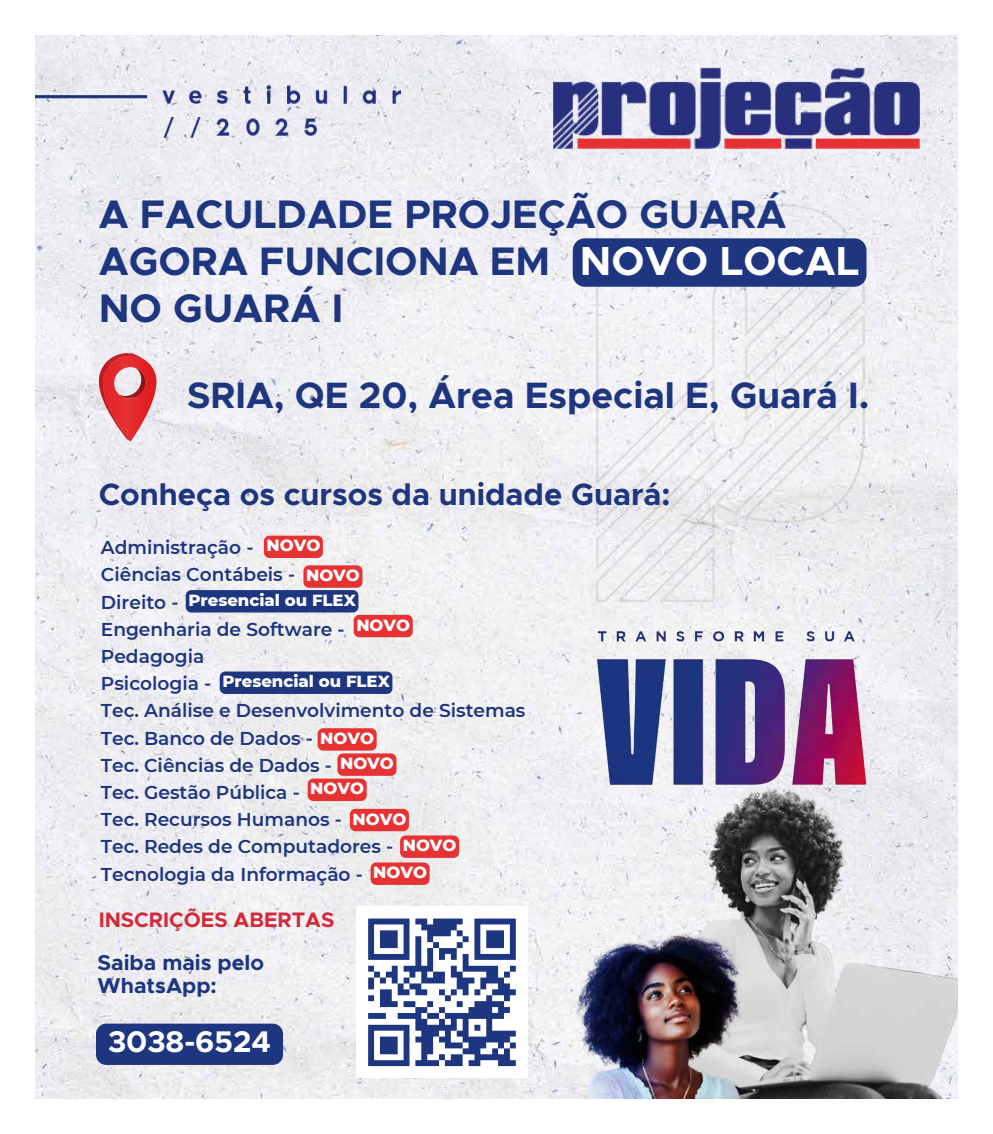
<style>
.page{position:relative;width:993px;height:1134px;background:#fff}
.page>*{position:absolute;margin:0;border:0;box-sizing:border-box;transform-origin:0 0}
.t1{font:700 40.75px "Metropolis";color:#fff}
.t2{font:700 40px/47px "Metropolis";color:#1e357f}
.t3{font:700 36.88px "Metropolis";color:#1e357f}
.t4{font:700 31px "Metropolis";color:#1e357f}
.t5{font:700 30px "Metropolis";color:#fff}
.t6{font:700 21.5px/23.1px "Metropolis";color:#1e357f}
.t7{font:700 21px "Metropolis";color:#d12a3a}
.t8{font:600 18.62px/27.2px "Montserrat";color:#1e357f}
.t9{font:800 16.5px/29.8px "Montserrat";color:#fff}
</style>
<div class="page">
<img style="left:35px;top:35px;width:922px;height:1064px">
<img style="left:563px;top:604px;width:345px;height:202px">
<img style="left:35px;top:86px;width:365px;height:51px">
<img style="left:596px;top:205px;width:268px;height:396px">
<img style="left:657px;top:785px;width:300px;height:314px">
<img style="left:576px;top:934px;width:165px;height:165px">
<img style="left:552px;top:67px;width:367px;height:82px">
<img style="left:99px;top:353px;width:45px;height:88px">
<img style="left:141px;top:356px;width:16px;height:85px">
<img style="left:103px;top:356px;width:38px;height:85px">
<img style="left:115px;top:376px;width:31px;height:23px">
<div style="left:572px;top:238px;width:294px;height:49px;background:#1e357f"></div>
<div style="left:264px;top:536px;width:59px;height:22px;background:#e73234;border-radius:6px"></div>
<div style="left:303px;top:565px;width:59px;height:23px;background:#e73234;border-radius:6px"></div>
<div style="left:350px;top:809px;width:59px;height:22px;background:#e73234;border-radius:6px"></div>
<div style="left:353px;top:615px;width:59px;height:22px;background:#e73234;border-radius:6px"></div>
<div style="left:317px;top:728px;width:59px;height:23px;background:#e73234;border-radius:6px"></div>
<div style="left:337px;top:753px;width:59px;height:23px;background:#e73234;border-radius:6px"></div>
<div style="left:400px;top:835px;width:59px;height:23px;background:#e73234;border-radius:6px"></div>
<div style="left:307px;top:779px;width:59px;height:22px;background:#e73234;border-radius:6px"></div>
<div style="left:370px;top:862px;width:59px;height:23px;background:#e73234;border-radius:6px"></div>
<div style="left:186px;top:590px;width:172px;height:22px;background:#1e357f"></div>
<svg style="left:220px;top:671px;width:172px;height:23px;background:#243a82"></svg>
<div style="left:96px;top:1024px;width:187px;height:41px;background:#1e357f;border-radius:10px"></div>
<div style="left:356px;top:907px;width:171px;height:171px;background:#fff"></div>
<div style="left:368px;top:918px;width:41px;height:6px;background:#1e357f"></div>
<div style="left:415px;top:918px;width:12px;height:6px;background:#1e357f"></div>
<div style="left:433px;top:918px;width:29px;height:6px;background:#1e357f"></div>
<div style="left:474px;top:918px;width:41px;height:6px;background:#1e357f"></div>
<div style="left:486px;top:930px;width:18px;height:6px;background:#1e357f"></div>
<div style="left:486px;top:936px;width:18px;height:6px;background:#1e357f"></div>
<div style="left:486px;top:942px;width:18px;height:6px;background:#1e357f"></div>
<svg style="left:474px;top:924px;width:6px;height:30px"></svg>
<svg style="left:509px;top:924px;width:6px;height:30px"></svg>
<div style="left:474px;top:954px;width:41px;height:6px;background:#1e357f"></div>
<div style="left:462px;top:966px;width:36px;height:6px;background:#1e357f"></div>
<div style="left:486px;top:972px;width:12px;height:5px;background:#1e357f"></div>
<svg style="left:504px;top:966px;width:11px;height:11px"></svg>
<div style="left:456px;top:977px;width:18px;height:6px;background:#1e357f"></div>
<div style="left:480px;top:977px;width:24px;height:6px;background:#1e357f"></div>
<div style="left:498px;top:983px;width:11px;height:6px;background:#1e357f"></div>
<div style="left:492px;top:989px;width:23px;height:6px;background:#1e357f"></div>
<svg style="left:474px;top:983px;width:18px;height:18px"></svg>
<svg style="left:504px;top:995px;width:5px;height:6px"></svg>
<div style="left:474px;top:1001px;width:30px;height:6px;background:#1e357f"></div>
<svg style="left:368px;top:924px;width:100px;height:89px"></svg>
<div style="left:468px;top:1007px;width:24px;height:6px;background:#1e357f"></div>
<div style="left:498px;top:1007px;width:11px;height:6px;background:#1e357f"></div>
<div style="left:368px;top:1013px;width:18px;height:6px;background:#1e357f"></div>
<div style="left:397px;top:1013px;width:24px;height:6px;background:#1e357f"></div>
<div style="left:427px;top:1013px;width:12px;height:6px;background:#1e357f"></div>
<div style="left:445px;top:1013px;width:59px;height:6px;background:#1e357f"></div>
<div style="left:415px;top:1019px;width:12px;height:6px;background:#1e357f"></div>
<svg style="left:439px;top:1019px;width:17px;height:6px"></svg>
<div style="left:368px;top:1025px;width:41px;height:6px;background:#1e357f"></div>
<div style="left:415px;top:1025px;width:41px;height:6px;background:#1e357f"></div>
<svg style="left:462px;top:1019px;width:6px;height:12px"></svg>
<svg style="left:474px;top:1025px;width:6px;height:6px"></svg>
<svg style="left:486px;top:1019px;width:6px;height:12px"></svg>
<div style="left:421px;top:1031px;width:18px;height:5px;background:#1e357f"></div>
<svg style="left:445px;top:1031px;width:5px;height:5px"></svg>
<div style="left:456px;top:1031px;width:12px;height:5px;background:#1e357f"></div>
<div style="left:486px;top:1031px;width:29px;height:5px;background:#1e357f"></div>
<div style="left:380px;top:1036px;width:17px;height:6px;background:#1e357f"></div>
<div style="left:415px;top:1036px;width:18px;height:6px;background:#1e357f"></div>
<div style="left:439px;top:1036px;width:11px;height:6px;background:#1e357f"></div>
<div style="left:462px;top:1036px;width:47px;height:6px;background:#1e357f"></div>
<div style="left:380px;top:1042px;width:17px;height:6px;background:#1e357f"></div>
<div style="left:421px;top:1042px;width:12px;height:6px;background:#1e357f"></div>
<div style="left:445px;top:1042px;width:17px;height:6px;background:#1e357f"></div>
<div style="left:468px;top:1042px;width:18px;height:6px;background:#1e357f"></div>
<div style="left:380px;top:1048px;width:17px;height:6px;background:#1e357f"></div>
<div style="left:421px;top:1048px;width:12px;height:6px;background:#1e357f"></div>
<div style="left:462px;top:1048px;width:18px;height:6px;background:#1e357f"></div>
<svg style="left:492px;top:1042px;width:23px;height:12px"></svg>
<svg style="left:368px;top:1031px;width:6px;height:29px"></svg>
<svg style="left:403px;top:1031px;width:6px;height:29px"></svg>
<svg style="left:421px;top:1054px;width:6px;height:6px"></svg>
<svg style="left:439px;top:1054px;width:6px;height:6px"></svg>
<div style="left:450px;top:1054px;width:12px;height:6px;background:#1e357f"></div>
<div style="left:474px;top:1054px;width:35px;height:6px;background:#1e357f"></div>
<div style="left:368px;top:1060px;width:41px;height:6px;background:#1e357f"></div>
<div style="left:415px;top:1060px;width:24px;height:6px;background:#1e357f"></div>
<div style="left:445px;top:1060px;width:17px;height:6px;background:#1e357f"></div>
<div style="left:468px;top:1060px;width:12px;height:6px;background:#1e357f"></div>
<div style="left:498px;top:1060px;width:17px;height:6px;background:#1e357f"></div>
<h2 class="t2" style="left:99px;top:190px;width:689px">A FACULDADE PROJEÇÃO GUARÁ<br>AGORA FUNCIONA EM<br>NO GUARÁ I</h2>
<h1 class="t1" style="left:579px;top:235px;width:281px">NOVO LOCAL</h1>
<h3 class="t3" style="left:187px;top:372px;width:683px">SRIA, QE 20, Área Especial E, Guará I.</h3>
<h3 class="t4" style="left:99px;top:475px;width:573px">Conheça os cursos da unidade Guará:</h3>
<p class="t9" style="left:306px;top:530px;width:55px;text-indent:-40px">NOVO<br>NOVO</p>
<p class="t8" style="left:101px;top:533px;width:426px">Administração -<br>Ciências Contábeis -<br>Direito -<br>Engenharia de Software -<br>Pedagogia<br>Psicologia -<br>Tec. Análise e Desenvolvimento de Sistemas<br>Tec. Banco de Dados -<br>Tec. Ciências de Dados -<br>Tec. Gestão Pública -<br>Tec. Recursos Humanos -<br>Tec. Redes de Computadores -<br>Tecnologia da Informação -</p>
<p class="t9" style="left:188px;top:584px;width:169px">Presencial ou FLEX</p>
<p class="t9" style="left:356px;top:609px;width:55px">NOVO</p>
<p class="t9" style="left:222px;top:666px;width:169px">Presencial ou FLEX</p>
<p class="t9" style="left:340px;top:725px;width:55px;line-height:25.2px;text-indent:-20px">NOVO<br>NOVO</p>
<p class="t9" style="left:310px;top:773px;width:55px">NOVO</p>
<p class="t9" style="left:352px;top:803px;width:55px">NOVO</p>
<p class="t9" style="left:402px;top:830px;width:55px">NOVO</p>
<p class="t9" style="left:373px;top:857px;width:55px">NOVO</p>
<p class="t7" style="left:99px;top:906px;width:237px">INSCRIÇÕES ABERTAS</p>
<p class="t6" style="left:98px;top:951px;width:168px">Saiba mais pelo<br>WhatsApp:</p>
<h3 class="t5" style="left:108px;top:1023px;width:164px">3038-6524</h3>
</div>
